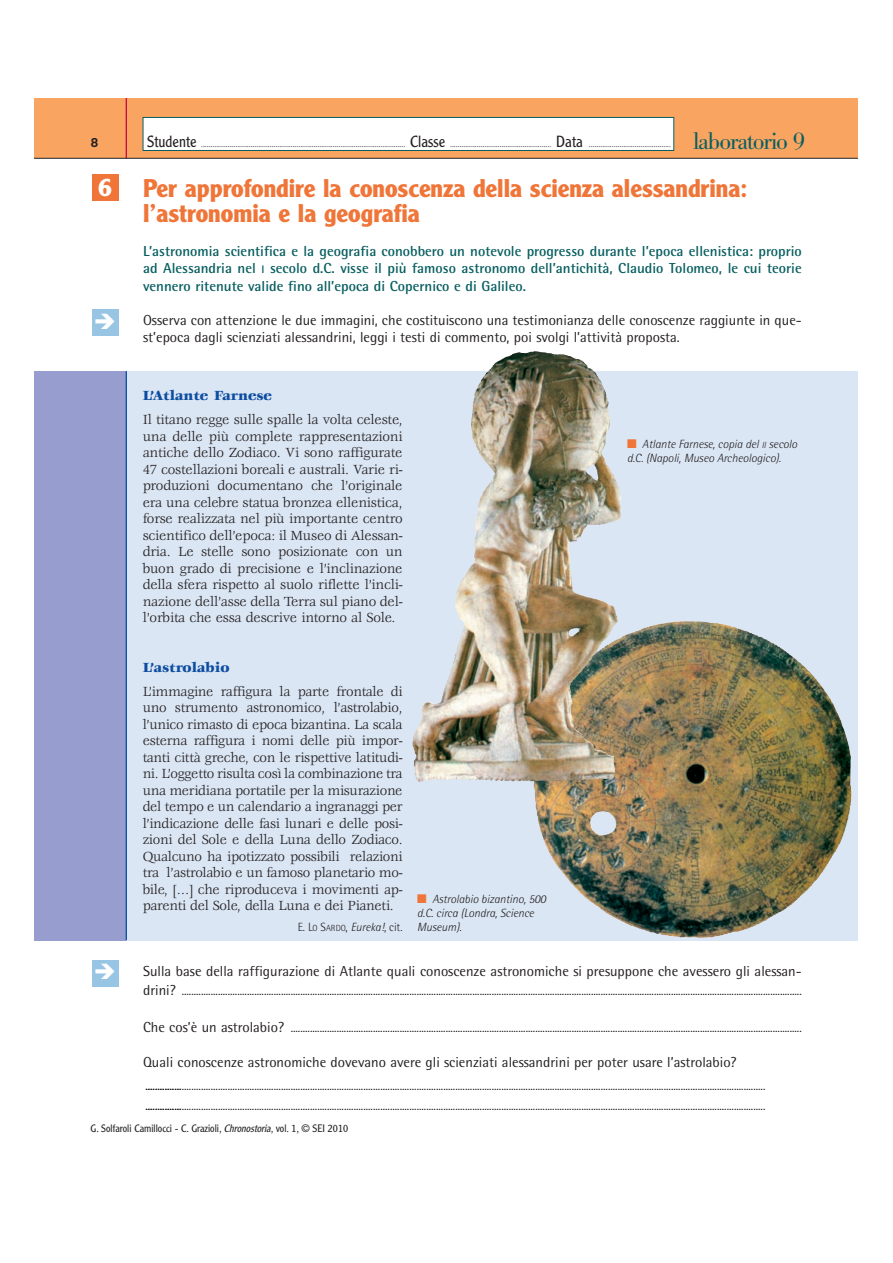
<style>
.page{position:relative;width:893px;height:1263px;background:#fff}
.page>*{position:absolute;margin:0;border:0;box-sizing:border-box;transform-origin:0 0}
.t1{font:700 25.05px/25px "Clearface Gothic LH";color:#ef7538}
.t2{font:700 25.05px "Clearface Gothic LH";color:#fff}
.t3{font:300 23.7px "Bodoni BE";letter-spacing:-.05em;color:#085e60}
.t4{font:14.55px/16.5px "Veljovic";letter-spacing:-.02em;color:#231f20;text-align:justify}
.t5{font:14.55px/17.1px "Rotis Semi Sans";color:#231f20}
.t6{font:700 14.55px/17.1px "Rotis Semi Sans";color:#085e60;text-align:justify}
.t7{font:900 14.55px "Veljovic";color:#0d4da1}
.t8{font:500 13.2px "Akzidenz Grotesk BE";color:#231f20}
.t9{font:11.85px/19.8px "Rotis Semi Sans";color:#231f20}
.t10{font:italic 300 11.85px/13.8px "Rotis Semi Sans";color:#231f20}
.t11{font:300 11.85px "Rotis Semi Sans";color:#231f20}
.t12{font:300 10.5px "Clearface Gothic LH";color:#231f20}
.t13{font:300 7.95px "Clearface Gothic LH";color:#231f20}
.s1{font-size:15.9px}
.s2{font-size:10.95px}
.s3{font-size:8.85px}
.s4{font-style:italic}
.s5{color:#ef7538}
.s6{font-size:14.55px}
</style>
<div class="page">
<svg style="left:127px;top:371px;width:731px;height:569px;background:#c4c8c8"></svg>
<div style="left:35px;top:371px;width:91px;height:569px;background:#979dce"></div>
<hr style="left:126px;top:371px;width:1px;height:569px;background:#0d4da1">
<div style="left:92px;top:310px;width:26px;height:26px;background:#99c5e4"></div>
<div style="left:92px;top:175px;width:26px;height:26px;background:#ef7538"></div>
<div style="left:35px;top:98px;width:823px;height:60px;background:#f9a561"></div>
<hr style="left:126px;top:98px;width:1px;height:60px;background:#c70b45">
<hr style="left:35px;top:158px;width:823px;height:1px;background:#231f20">
<div style="left:143px;top:118px;width:530px;height:32px;background:#fff"></div>
<div style="left:143px;top:117px;width:531px;height:34px;border:1px solid #085e60"></div>
<img style="left:735px;top:627px;width:106px;height:93px">
<img style="left:582px;top:361px;width:39px;height:163px">
<div style="left:92px;top:960px;width:26px;height:27px;background:#99c5e4"></div>
<p class="t8" style="left:91px;top:138px;width:9px">8</p>
<p class="t13" style="left:147px;top:141px;width:525px"><span class="s1">Studente</span> ........................................................................................................... <span class="s1">Classe</span> ..................................................... <span class="s1">Data</span> ...........................................</p>
<h2 class="t3" style="left:693px;top:132px;width:114px">laboratorio 9</h2>
<h1 class="t2" style="left:98px;top:178px;width:15px">6</h1>
<h1 class="t1" style="left:143px;top:178px;width:606px">Per approfondire la conoscenza della scienza alessandrina: l’astronomia e la geografia</h1>
<p class="t6" style="left:143px;top:244px;width:660px">L’astronomia scientifica e la geografia conobbero un notevole progresso durante l’epoca ellenistica: proprio ad Alessandria nel <span class="s2">I</span> secolo d.C. visse il più famoso astronomo dell’antichità, Claudio Tolomeo, le cui teorie vennero ritenute valide fino all’epoca di Copernico e di Galileo.</p>
<p class="t5" style="left:143px;top:313px;width:660px">Osserva con attenzione le due immagini, che costituiscono una testimonianza delle conoscenze raggiunte in que&shy;st’epoca dagli scienziati alessandrini, leggi i testi di commento, poi svolgi l’attività proposta.</p>
<p class="t7" style="left:143px;top:390px;width:131px">L’Atlante Farnese</p>
<p class="t4" style="left:143px;top:412px;width:261px">Il titano regge sulle spalle la volta celeste, una delle più complete rappresentazioni antiche dello Zodiaco. Vi sono raffigurate 47 costellazioni boreali e australi. Varie ri&shy;produzioni documentano che l’originale era una celebre statua bronzea ellenistica, forse realizzata nel più importante centro scientifico dell’epoca: il Museo di Alessan&shy;dria. Le stelle sono posizionate con un buon grado di precisione e l’inclinazione della sfera rispetto al suolo riflette l’incli&shy;nazione dell’asse della Terra sul piano del&shy;l’orbita che essa descrive intorno al Sole.</p>
<p class="t7" style="left:143px;top:661px;width:88px">L’astrolabio</p>
<p class="t4" style="left:143px;top:684px;width:261px">L’immagine raffigura la parte frontale di uno strumento astronomico, l’astrolabio, l’unico rimasto di epoca bizantina. La scala esterna raffigura i nomi delle più impor&shy;tanti città greche, con le rispettive latitudi&shy;ni. L’oggetto risulta così la combinazione tra una meridiana portatile per la misurazione del tempo e un calendario a ingranaggi per l’indicazione delle fasi lunari e delle posi&shy;zioni del Sole e della Luna dello Zodiaco.<br>Qualcuno ha ipotizzato possibili relazioni tra l’astrolabio e un famoso planetario mo&shy;bile, […] che riproduceva i movimenti ap&shy;parenti del Sole, della Luna e dei Pianeti.</p>
<p class="t11" style="left:298px;top:923px;width:106px">E. L<span class="s3">O</span> S<span class="s3">ARDO</span>, <span class="s4">Eureka!</span>, cit.</p>
<p class="t10" style="left:417px;top:894px;width:130px"><span class="s5">■</span> Astrolabio bizantino, 500 d.C. circa (Londra, Science<br>Museum).</p>
<p class="t10" style="left:627px;top:439px;width:172px"><span class="s5">■</span> Atlante Farnese, copia del <span class="s3">II</span> secolo d.C. (Napoli, Museo Archeologico).</p>
<p class="t5" style="left:143px;top:964px;width:660px">Sulla base della raffigurazione di Atlante quali conoscenze astronomiche si presuppone che avessero gli alessan-</p>
<p class="t9" style="left:143px;top:983px;width:660px"><span class="s6">drini?</span> ................................................................................................................................................................................................................................................................</p>
<p class="t9" style="left:143px;top:1020px;width:660px"><span class="s6">Che cos’è un astrolabio?</span> ...................................................................................................................................................................................................................</p>
<p class="t5" style="left:143px;top:1055px;width:595px">Quali conoscenze astronomiche dovevano avere gli scienziati alessandrini per poter usare l’astrolabio?</p>
<p class="t9" style="left:145px;top:1078px;width:621px">................................................................................................................................................................................................................................................................ ................................................................................................................................................................................................................................................................</p>
<p class="t12" style="left:91px;top:1124px;width:259px">G. Solfaroli Camillocci - C. Grazioli, <span class="s4">Chronostoria</span>, vol. 1, © SEI 2010</p>
</div>
